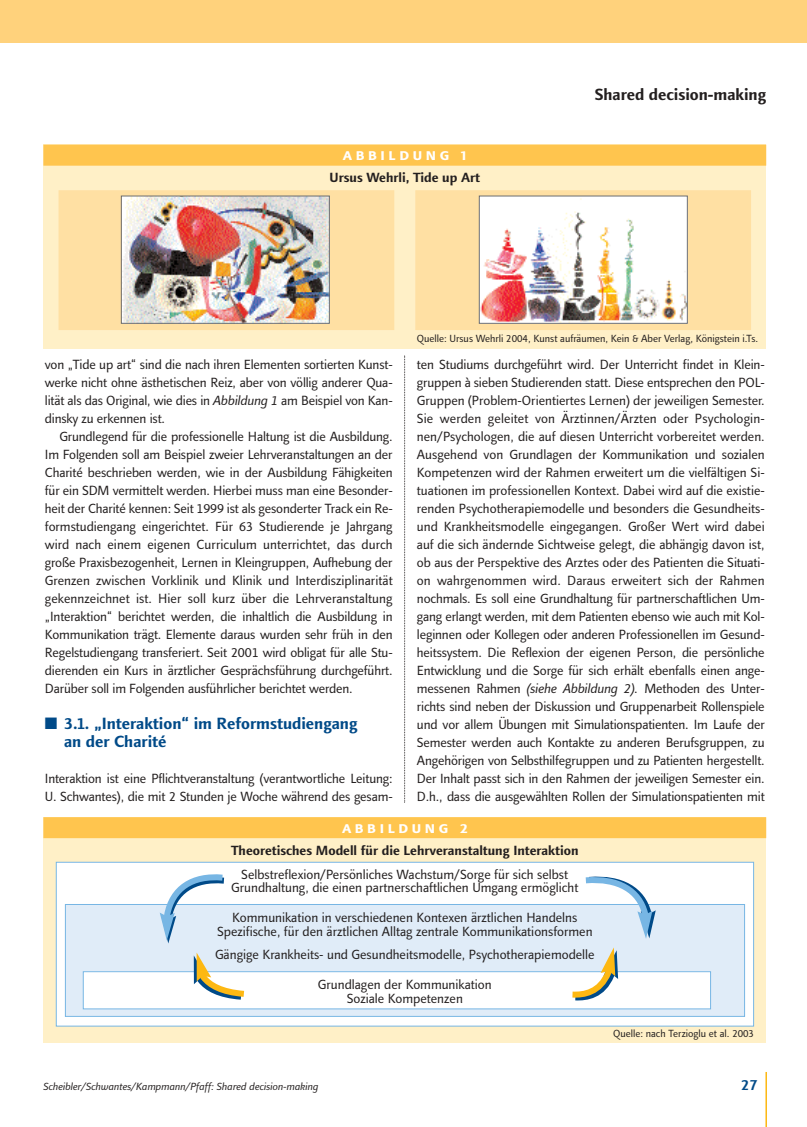
<style>
.page{position:relative;width:807px;height:1127px;background:#fff}
.page>*{position:absolute;margin:0;border:0;box-sizing:border-box;transform-origin:0 0}
.t1{font:700 16.5px/18px "Linotype Finnegan";color:#004a88}
.t2{font:700 16.5px "Linotype Finnegan";color:#231f1f}
.t3{font:700 16.5px "Linotype Finnegan SC";letter-spacing:.22em;color:#fff}
.t4{font:700 15px "Linotype Finnegan";color:#004a88}
.t5{font:13.5px/18px "Linotype Finnegan";color:#231f1f;text-align:justify}
.t6{font:700 13.5px "Linotype Finnegan";color:#231f1f}
.t7{font:10.5px "Linotype Finnegan";color:#231f1f}
.t8{font:italic 10.5px "Linotype Finnegan";color:#231f1f}
.s1{font-style:italic}
</style>
<div class="page">
<div style="left:43px;top:817px;width:723px;height:225px;background:#fff0c7"></div>
<div style="left:43px;top:817px;width:723px;height:21px;background:#ffc54e"></div>
<div style="left:56px;top:862px;width:698px;height:164px;background:#fff"></div>
<div style="left:56px;top:862px;width:698px;height:164px;border:1px solid #77b6e4"></div>
<div style="left:0;top:0;width:807px;height:42px;background:#ffd27c"></div>
<hr style="left:765px;top:1072px;width:2px;height:54px;background:#fdb812">
<svg style="left:404px;top:356px;width:1px;height:447px"></svg>
<div style="left:43px;top:145px;width:723px;height:204px;background:#fff0c7"></div>
<div style="left:43px;top:145px;width:723px;height:21px;background:#ffc54e"></div>
<div style="left:65px;top:904px;width:680px;height:112px;background:#e0ecf8"></div>
<div style="left:65px;top:904px;width:680px;height:112px;border:1px solid #77b6e4"></div>
<div style="left:83px;top:971px;width:628px;height:37px;background:#fff"></div>
<div style="left:83px;top:971px;width:628px;height:38px;border:1px solid #77b6e4"></div>
<div style="left:59px;top:191px;width:335px;height:138px;background:#ffe0a3"></div>
<div style="left:59px;top:190px;width:335px;height:140px;border:1px solid #ffe0a3"></div>
<div style="left:416px;top:191px;width:335px;height:138px;background:#ffe0a3"></div>
<div style="left:415px;top:190px;width:336px;height:140px;border:1px solid #ffe0a3"></div>
<svg style="left:160px;top:874px;width:70px;height:69px"></svg>
<svg style="left:579px;top:876px;width:77px;height:62px"></svg>
<svg style="left:566px;top:947px;width:53px;height:54px"></svg>
<svg style="left:192px;top:953px;width:58px;height:47px"></svg>
<img style="left:123px;top:198px;width:205px;height:123px">
<div style="left:121px;top:196px;width:209px;height:127px;border:1px solid #6c6d70"></div>
<img style="left:481px;top:198px;width:204px;height:123px">
<p class="t3" style="left:343px;top:145px;width:125px">abbildung 1</p>
<p class="t6" style="left:330px;top:172px;width:152px">Ursus Wehrli, Tide up Art</p>
<p class="t2" style="left:595px;top:88px;width:173px">Shared decision-making</p>
<p class="t5" style="left:45px;top:357px;width:349px">von „Tide up art“ sind die nach ihren Elementen sortierten Kunst&shy;werke nicht ohne ästhetischen Reiz, aber von völlig anderer Qua&shy;lität als das Original, wie dies in <span class="s1">Abbildung 1</span> am Beispiel von Kan&shy;dinsky zu erkennen ist.</p>
<p class="t5" style="left:45px;top:429px;width:349px;text-indent:14px">Grundlegend für die professionelle Haltung ist die Ausbildung.<br>Im Folgenden soll am Beispiel zweier Lehrveranstaltungen an der Charité beschrieben werden, wie in der Ausbildung Fähigkeiten für ein SDM vermittelt werden. Hierbei muss man eine Besonder&shy;heit der Charité kennen: Seit 1999 ist als gesonderter Track ein Re&shy;formstudiengang eingerichtet. Für 63 Studierende je Jahrgang wird nach einem eigenen Curriculum unterrichtet, das durch große Praxisbezogenheit, Lernen in Kleingruppen, Aufhebung der Grenzen zwischen Vorklinik und Klinik und Interdisziplinarität gekennzeichnet ist. Hier soll kurz über die Lehrveranstaltung „Interaktion“ berichtet werden, die inhaltlich die Ausbildung in Kommunikation trägt. Elemente daraus wurden sehr früh in den Regelstudiengang transferiert. Seit 2001 wird obligat für alle Stu&shy;dierenden ein Kurs in ärztlicher Gesprächsführung durchgeführt.<br>Darüber soll im Folgenden ausführlicher berichtet werden.</p>
<p class="t1" style="left:64px;top:716px;width:295px;text-indent:-19px">■ 3.1. „Interaktion“ im Reformstudiengang an der Charité</p>
<p class="t5" style="left:45px;top:771px;width:349px">Interaktion ist eine Pflichtveranstaltung (verantwortliche Leitung:<br>U. Schwantes), die mit 2 Stunden je Woche während des gesam-</p>
<p class="t7" style="left:417px;top:334px;width:343px">Quelle: Ursus Wehrli 2004, Kunst aufräumen, Kein &amp; Aber Verlag, Königstein i.Ts.</p>
<p class="t5" style="left:417px;top:357px;width:349px">ten Studiums durchgeführt wird. Der Unterricht findet in Klein&shy;gruppen à sieben Studierenden statt. Diese entsprechen den POL-Gruppen (Problem-Orientiertes Lernen) der jeweiligen Semester.<br>Sie werden geleitet von Ärztinnen/Ärzten oder Psychologin&shy;nen/Psychologen, die auf diesen Unterricht vorbereitet werden.<br>Ausgehend von Grundlagen der Kommunikation und sozialen Kompetenzen wird der Rahmen erweitert um die vielfältigen Si&shy;tuationen im professionellen Kontext. Dabei wird auf die existie&shy;renden Psychotherapiemodelle und besonders die Gesundheits&shy;und Krankheitsmodelle eingegangen. Großer Wert wird dabei auf die sich ändernde Sichtweise gelegt, die abhängig davon ist, ob aus der Perspektive des Arztes oder des Patienten die Situati&shy;on wahrgenommen wird. Daraus erweitert sich der Rahmen nochmals. Es soll eine Grundhaltung für partnerschaftlichen Um&shy;gang erlangt werden, mit dem Patienten ebenso wie auch mit Kol&shy;leginnen oder Kollegen oder anderen Professionellen im Gesund&shy;heitssystem. Die Reflexion der eigenen Person, die persönliche Entwicklung und die Sorge für sich erhält ebenfalls einen ange&shy;messenen Rahmen <span class="s1">(siehe Abbildung 2).</span> Methoden des Unter&shy;richts sind neben der Diskussion und Gruppenarbeit Rollenspiele und vor allem Übungen mit Simulationspatienten. Im Laufe der Semester werden auch Kontakte zu anderen Berufsgruppen, zu Angehörigen von Selbsthilfegruppen und zu Patienten hergestellt.<br>Der Inhalt passt sich in den Rahmen der jeweiligen Semester ein.<br>D.h., dass die ausgewählten Rollen der Simulationspatienten mit</p>
<p class="t3" style="left:342px;top:817px;width:127px">abbildung 2</p>
<p class="t6" style="left:231px;top:845px;width:349px">Theoretisches Modell für die Lehrveranstaltung Interaktion</p>
<p class="t5" style="left:231px;top:868px;width:349px;line-height:13.5px;text-align:center">Selbstreflexion/Persönliches Wachstum/Sorge für sich selbst<br>Grundhaltung, die einen partnerschaftlichen Umgang ermöglicht</p>
<p class="t5" style="left:217px;top:912px;width:377px;line-height:13.5px;text-align:center">Kommunikation in verschiedenen Kontexen ärztlichen Handelns<br>Spezifische, für den ärztlichen Alltag zentrale Kommunikationsformen</p>
<p class="t5" style="left:215px;top:946px;width:381px">Gängige Krankheits- und Gesundheitsmodelle, Psychotherapiemodelle</p>
<p class="t5" style="left:318px;top:979px;width:175px;line-height:13.5px;text-align:center">Grundlagen der Kommunikation<br>Soziale Kompetenzen</p>
<p class="t7" style="left:613px;top:1029px;width:142px">Quelle: nach Terzioglu et al. 2003</p>
<p class="t8" style="left:43px;top:1082px;width:277px">Scheibler/Schwantes/Kampmann/Pfaff: Shared decision-making</p>
<p class="t4" style="left:741px;top:1078px;width:18px">27</p>
</div>
